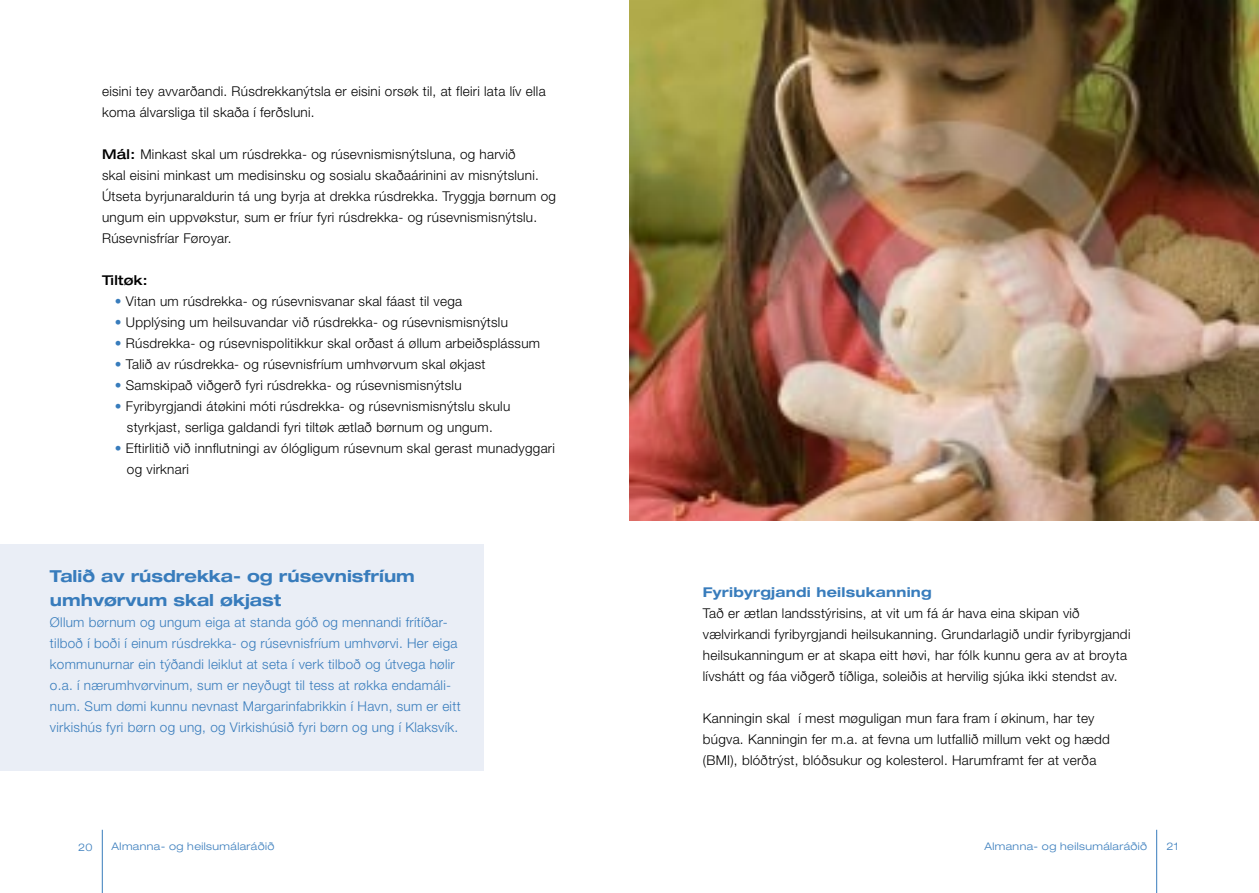
<style>
.page{position:relative;width:1259px;height:893px;background:#fff}
.page>*{position:absolute;margin:0;border:0;box-sizing:border-box;transform-origin:0 0}
.Yvirskrift{font:700 expanded 16.5px/24px "Helvetica Neue";color:#387cbc}
.Breyðtekstur{font:300 13.5px/21px "Helvetica Neue";letter-spacing:.02em;color:#000}
.Breyðtekstur-2{font:300 13.5px/21px "Helvetica Neue";letter-spacing:.02em;color:#387cbc}
.Breyðtekstur-3{font:700 expanded 13.5px "Helvetica Neue";letter-spacing:.02em;color:#387cbc}
.Breyðtekstur-4{font:500 expanded 13.5px "Helvetica Neue";letter-spacing:.02em;color:#000}
.t1{font:300 expanded 10.5px "Helvetica Neue";letter-spacing:.04em;color:#387cbc}
.s1{font-weight:500;font-stretch:expanded}
.s2{color:#387cbc}
</style>
<div class="page">
<hr style="left:102px;top:830px;width:1px;height:63px;background:#387cbc">
<hr style="left:1156px;top:830px;width:1px;height:63px;background:#387cbc">
<div style="left:0;top:544px;width:484px;height:227px;background:#eaeef6"></div>
<img style="left:629px;top:0;width:630px;height:520px">
<p class="Breyðtekstur" style="left:102px;top:80px;width:445px">eisini tey avvarðandi. Rúsdrekkanýtsla er eisini orsøk til, at fleiri lata lív ella koma álvarsliga til skaða í ferðsluni.</p>
<p class="Breyðtekstur" style="left:102px;top:143px;width:455px"><span class="s1">Mál:</span> Minkast skal um rúsdrekka- og rúsevnismisnýtsluna, og harvið<br>skal eisini minkast um medisinsku og sosialu skaðaárinini av misnýtsluni.<br>Útseta byrjunaraldurin tá ung byrja at drekka rúsdrekka. Tryggja børnum og ungum ein uppvøkstur, sum er fríur fyri rúsdrekka- og rúsevnismisnýtslu.</p>
<p class="Breyðtekstur" style="left:102px;top:227px;width:131px">Rúsevnisfríar Føroyar.</p>
<p class="Breyðtekstur-4" style="left:102px;top:271px;width:47px">Tiltøk:</p>
<p class="Breyðtekstur" style="left:115px;top:290px;width:349px"><span class="s2">•</span> Vitan um rúsdrekka- og rúsevnisvanar skal fáast til vega</p>
<p class="Breyðtekstur" style="left:115px;top:311px;width:394px"><span class="s2">•</span> Upplýsing um heilsuvandar við rúsdrekka- og rúsevnismisnýtslu</p>
<p class="Breyðtekstur" style="left:115px;top:332px;width:427px"><span class="s2">•</span> Rúsdrekka- og rúsevnispolitikkur skal orðast á øllum arbeiðsplássum</p>
<p class="Breyðtekstur" style="left:115px;top:353px;width:372px"><span class="s2">•</span> Talið av rúsdrekka- og rúsevnisfríum umhvørvum skal økjast</p>
<p class="Breyðtekstur" style="left:115px;top:374px;width:348px"><span class="s2">•</span> Samskipað viðgerð fyri rúsdrekka- og rúsevnismisnýtslu</p>
<p class="Breyðtekstur" style="left:115px;top:395px;width:397px"><span class="s2">•</span> Fyribyrgjandi átøkini móti rúsdrekka- og rúsevnismisnýtslu skulu</p>
<p class="Breyðtekstur" style="left:127px;top:416px;width:367px">styrkjast, serliga galdandi fyri tiltøk ætlað børnum og ungum.</p>
<p class="Breyðtekstur" style="left:115px;top:437px;width:442px"><span class="s2">•</span> Eftirlitið við innflutningi av ólógligum rúsevnum skal gerast munadyggari</p>
<p class="Breyðtekstur" style="left:127px;top:458px;width:64px">og virknari</p>
<p class="Yvirskrift" style="left:50px;top:563px;width:366px">Talið av rúsdrekka- og rúsevnisfríum umhvørvum skal økjast</p>
<p class="Breyðtekstur-2" style="left:50px;top:611px;width:409px">Øllum børnum og ungum eiga at standa góð og mennandi frítíðar&shy;tilboð í boði í einum rúsdrekka- og rúsevnisfríum umhvørvi. Her eiga</p>
<p class="Breyðtekstur-2" style="left:50px;top:653px;width:406px">kommunurnar ein týðandi leiklut at seta í verk tilboð og útvega hølir</p>
<p class="Breyðtekstur-2" style="left:50px;top:674px;width:412px">o.a. í nærumhvørvinum, sum er neyðugt til tess at røkka endamáli&shy;num. Sum dømi kunnu nevnast Margarinfabrikkin í Havn, sum er eitt virkishús fyri børn og ung, og Virkishúsið fyri børn og ung í Klaksvík.</p>
<p class="Breyðtekstur-3" style="left:703px;top:584px;width:230px">Fyribyrgjandi heilsukanning</p>
<p class="Breyðtekstur" style="left:703px;top:603px;width:429px">Tað er ætlan landsstýrisins, at vit um fá ár hava eina skipan við vælvirkandi fyribyrgjandi heilsukanning. Grundarlagið undir fyribyrgjandi heilsukanningum er at skapa eitt høvi, har fólk kunnu gera av at broyta lívshátt og fáa viðgerð tíðliga, soleiðis at hervilig sjúka ikki stendst av.</p>
<p class="Breyðtekstur" style="left:703px;top:708px;width:408px">Kanningin skal í mest møguligan mun fara fram í økinum, har tey búgva. Kanningin fer m.a. at fevna um lutfallið millum vekt og hædd (BMI), blóðtrýst, blóðsukur og kolesterol. Harumframt fer at verða</p>
<p class="t1" style="left:78px;top:841px;width:16px">20</p>
<p class="t1" style="left:112px;top:840px;width:164px">Almanna- og heilsumálaráðið</p>
<p class="t1" style="left:984px;top:840px;width:164px">Almanna- og heilsumálaráðið</p>
<p class="t1" style="left:1166px;top:840px;width:14px">21</p>
</div>
